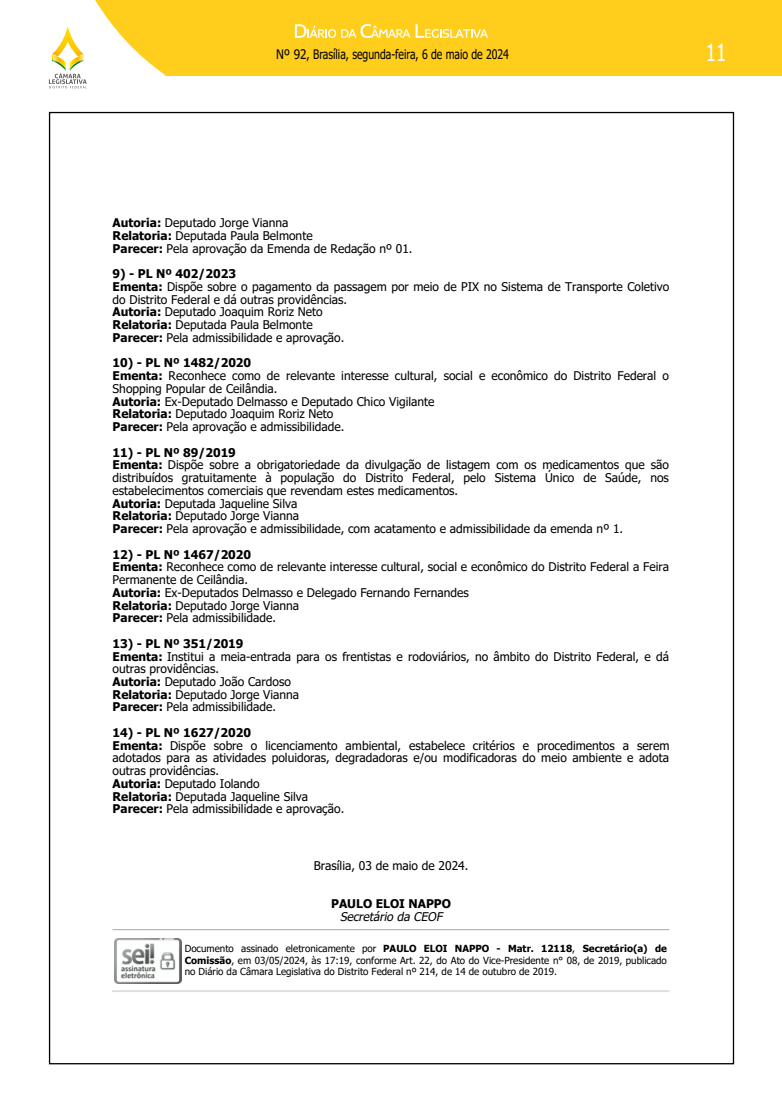
<style>
.page{position:relative;width:782px;height:1105px;background:#fff}
.page>*{position:absolute;margin:0;border:0;box-sizing:border-box;transform-origin:0 0}
.t1{font:23.6px "Tahoma";color:#fff;scale:.8 1}
.t2{font:13.1px "Tahoma";color:#000;scale:.9 1}
.t3{font:12px/12.7px "Tahoma";color:#000}
.t4{font:italic 12px "Tahoma";color:#000}
.t5{font:700 12px "Tahoma";color:#000}
.t6{font:9.8px/11.3px "Tahoma";color:#000;text-align:justify}
.s1{font-weight:700}
</style>
<div class="page">
<div style="left:0;top:0;width:781px;height:75px;background:#ffcd1c"></div>
<svg style="left:0;top:0;width:165px;height:89px"></svg>
<svg style="left:295px;top:24px;width:193px;height:14px"></svg>
<svg style="left:113px;top:929px;width:556px;height:2px"></svg>
<svg style="left:113px;top:991px;width:556px;height:1px"></svg>
<img style="left:115px;top:938px;width:67px;height:45px">
<p class="t2" style="left:276px;top:46px;width:260px">Nº 92, Brasília, segunda-feira, 6 de maio de 2024</p>
<h1 class="t1" style="left:705px;top:36px;width:27px">11</h1>
<p class="t3" style="left:113px;top:217px;width:301px"><span class="s1">Autoria:</span> Deputado Jorge Vianna<br><span class="s1">Relatoria:</span> Deputada Paula Belmonte<br><span class="s1">Parecer:</span> Pela aprovação da Emenda de Redação nº 01.</p>
<p class="t3" style="left:113px;top:268px;width:558px"><span class="s1">9) - PL Nº 402/2023<br>Ementa:</span> Dispõe sobre o pagamento da passagem por meio de PIX no Sistema de Transporte Coletivo do Distrito Federal e dá outras providências.<br><span class="s1">Autoria:</span> Deputado Joaquim Roriz Neto<br><span class="s1">Relatoria:</span> Deputada Paula Belmonte<br><span class="s1">Parecer:</span> Pela admissibilidade e aprovação.</p>
<p class="t3" style="left:113px;top:357px;width:557px"><span class="s1">10) - PL Nº 1482/2020<br>Ementa:</span> Reconhece como de relevante interesse cultural, social e econômico do Distrito Federal o Shopping Popular de Ceilândia.<br><span class="s1">Autoria:</span> Ex-Deputado Delmasso e Deputado Chico Vigilante<br><span class="s1">Relatoria:</span> Deputado Joaquim Roriz Neto<br><span class="s1">Parecer:</span> Pela aprovação e admissibilidade.</p>
<p class="t3" style="left:113px;top:447px;width:557px"><span class="s1">11) - PL Nº 89/2019<br>Ementa:</span> Dispõe sobre a obrigatoriedade da divulgação de listagem com os medicamentos que são distribuídos gratuitamente à população do Distrito Federal, pelo Sistema Único de Saúde, nos estabelecimentos comerciais que revendam estes medicamentos.<br><span class="s1">Autoria:</span> Deputada Jaqueline Silva<br><span class="s1">Relatoria:</span> Deputado Jorge Vianna<br><span class="s1">Parecer:</span> Pela aprovação e admissibilidade, com acatamento e admissibilidade da emenda nº 1.</p>
<p class="t3" style="left:113px;top:548px;width:558px"><span class="s1">12) - PL Nº 1467/2020<br>Ementa:</span> Reconhece como de relevante interesse cultural, social e econômico do Distrito Federal a Feira Permanente de Ceilândia.<br><span class="s1">Autoria:</span> Ex-Deputados Delmasso e Delegado Fernando Fernandes<br><span class="s1">Relatoria:</span> Deputado Jorge Vianna<br><span class="s1">Parecer:</span> Pela admissibilidade.</p>
<p class="t3" style="left:113px;top:638px;width:557px"><span class="s1">13) - PL Nº 351/2019<br>Ementa:</span> Institui a meia-entrada para os frentistas e rodoviários, no âmbito do Distrito Federal, e dá outras providências.<br><span class="s1">Autoria:</span> Deputado João Cardoso<br><span class="s1">Relatoria:</span> Deputado Jorge Vianna<br><span class="s1">Parecer:</span> Pela admissibilidade.</p>
<p class="t3" style="left:112px;top:727px;width:558px"><span class="s1">14) - PL Nº 1627/2020<br>Ementa:</span> Dispõe sobre o licenciamento ambiental, estabelece critérios e procedimentos a serem adotados para as atividades poluidoras, degradadoras e/ou modificadoras do meio ambiente e adota outras providências.<br><span class="s1">Autoria:</span> Deputado Iolando<br><span class="s1">Relatoria:</span> Deputada Jaqueline Silva<br><span class="s1">Parecer:</span> Pela admissibilidade e aprovação.</p>
<p class="t3" style="left:314px;top:860px;width:156px">Brasília, 03 de maio de 2024.</p>
<p class="t5" style="left:331px;top:895px;width:121px">PAULO ELOI NAPPO</p>
<p class="t4" style="left:340px;top:909px;width:107px">Secretário da CEOF</p>
<p class="t6" style="left:185px;top:944px;width:483px">Documento assinado eletronicamente por <span class="s1">PAULO ELOI NAPPO - Matr. 12118</span>, <span class="s1">Secretário(a) de Comissão</span>, em 03/05/2024, às 17:19, conforme Art. 22, do Ato do Vice-Presidente n° 08, de 2019, publicado no Diário da Câmara Legislativa do Distrito Federal nº 214, de 14 de outubro de 2019.</p>
</div>
